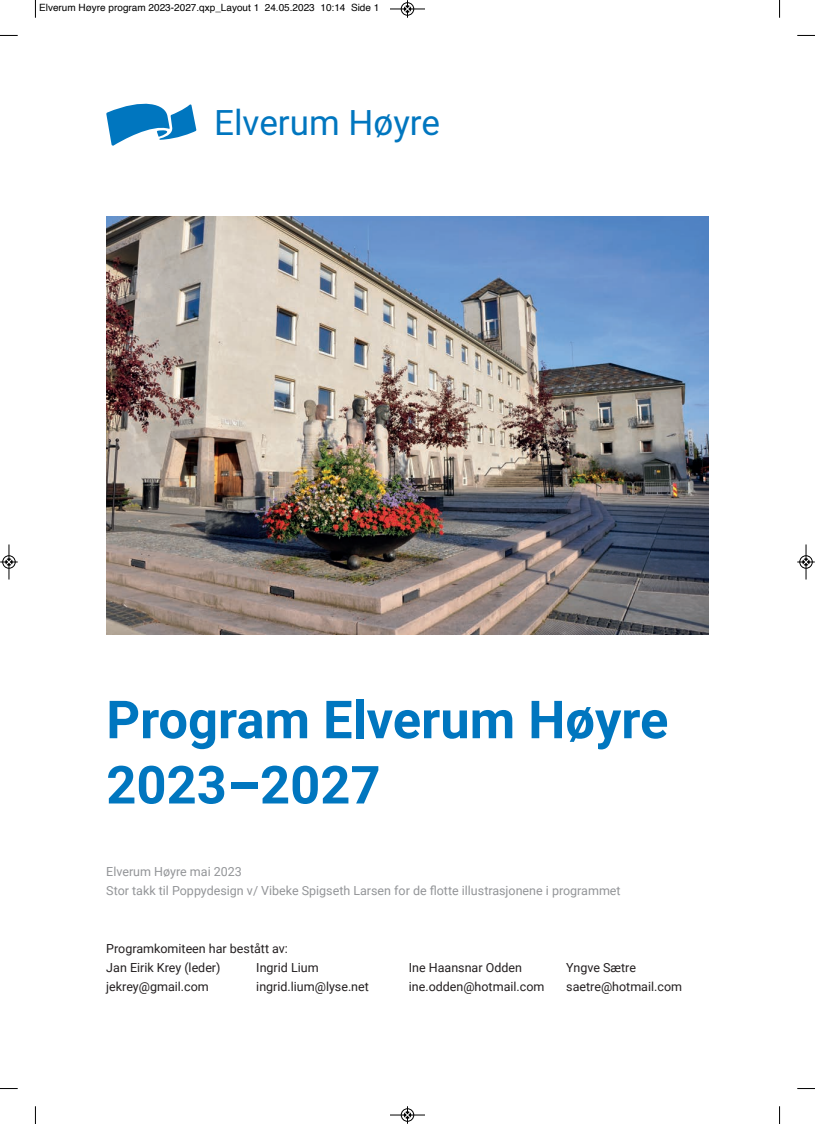
<style>
.page{position:relative;width:815px;height:1124px;background:#fff}
.page>*{position:absolute;margin:0;border:0;box-sizing:border-box;transform-origin:0 0}
.t1{font:700 52.5px/65.2px "Roboto";color:#0076bf}
.t2{font:35px "Roboto";color:#0076bf}
.t3{font:12.5px/19.2px "Roboto";color:#231f20}
.t4{font:12.5px/19.2px "Roboto";color:#939598}
.t5{font:10px "Helvetica";color:#000}
</style>
<div class="page">
<svg style="left:106px;top:104px;width:90px;height:42px"></svg>
<img style="left:106px;top:217px;width:603px;height:417px">
<svg style="left:35px;top:0;width:1px;height:18px"></svg>
<svg style="left:0;top:35px;width:18px;height:1px"></svg>
<svg style="left:779px;top:0;width:1px;height:18px"></svg>
<svg style="left:797px;top:35px;width:18px;height:1px"></svg>
<svg style="left:35px;top:1106px;width:1px;height:17px"></svg>
<svg style="left:0;top:1088px;width:18px;height:1px"></svg>
<svg style="left:779px;top:1106px;width:1px;height:17px"></svg>
<svg style="left:797px;top:1088px;width:18px;height:1px"></svg>
<div style="left:401px;top:2px;width:13px;height:14px;border:1px solid #fff;border-radius:50%"></div>
<hr style="left:390px;top:9px;width:35px;height:1px;background:#000">
<div style="left:401px;top:3px;width:13px;height:12px;border:1px solid #000;border-radius:50%"></div>
<svg style="left:404px;top:0;width:7px;height:18px"></svg>
<hr style="left:390px;top:1114px;width:35px;height:1px;background:#000">
<div style="left:401px;top:1108px;width:13px;height:13px;border:1px solid #000;border-radius:50%"></div>
<svg style="left:404px;top:1106px;width:7px;height:17px"></svg>
<div style="left:2px;top:555px;width:14px;height:13px;border:1px solid #fff;border-radius:50%"></div>
<hr style="left:9px;top:544px;width:1px;height:35px;background:#000">
<div style="left:3px;top:555px;width:12px;height:13px;border:1px solid #000;border-radius:50%"></div>
<svg style="left:0;top:558px;width:18px;height:7px"></svg>
<div style="left:799px;top:555px;width:14px;height:13px;border:1px solid #fff;border-radius:50%"></div>
<hr style="left:806px;top:544px;width:1px;height:35px;background:#000">
<div style="left:800px;top:555px;width:12px;height:13px;border:1px solid #000;border-radius:50%"></div>
<svg style="left:797px;top:558px;width:18px;height:7px"></svg>
<p class="t5" style="left:39px;top:0;width:342px">Elverum Høyre program 2023-2027.qxp_Layout 1 24.05.2023 10:14 Side 1</p>
<h2 class="t2" style="left:214px;top:103px;width:227px">Elverum Høyre</h2>
<h1 class="t1" style="left:106px;top:685px;width:564px">Program Elverum Høyre<br>2023–2027</h1>
<p class="t4" style="left:106px;top:861px;width:516px">Elverum Høyre mai 2023<br>Stor takk til Poppydesign v/ Vibeke Spigseth Larsen for de flotte illustrasjonene i programmet</p>
<p class="t3" style="left:106px;top:938px;width:183px">Programkomiteen har bestått av:<br>Jan Eirik Krey (leder)</p>
<p class="t3" style="left:256px;top:957px;width:64px">Ingrid Lium</p>
<p class="t3" style="left:409px;top:957px;width:115px">Ine Haansnar Odden</p>
<p class="t3" style="left:566px;top:957px;width:71px">Yngve Sætre</p>
<p class="t3" style="left:106px;top:976px;width:104px">jekrey@gmail.com</p>
<p class="t3" style="left:256px;top:976px;width:114px">ingrid.lium@lyse.net</p>
<p class="t3" style="left:409px;top:976px;width:137px">ine.odden@hotmail.com</p>
<p class="t3" style="left:566px;top:976px;width:117px">saetre@hotmail.com</p>
</div>
